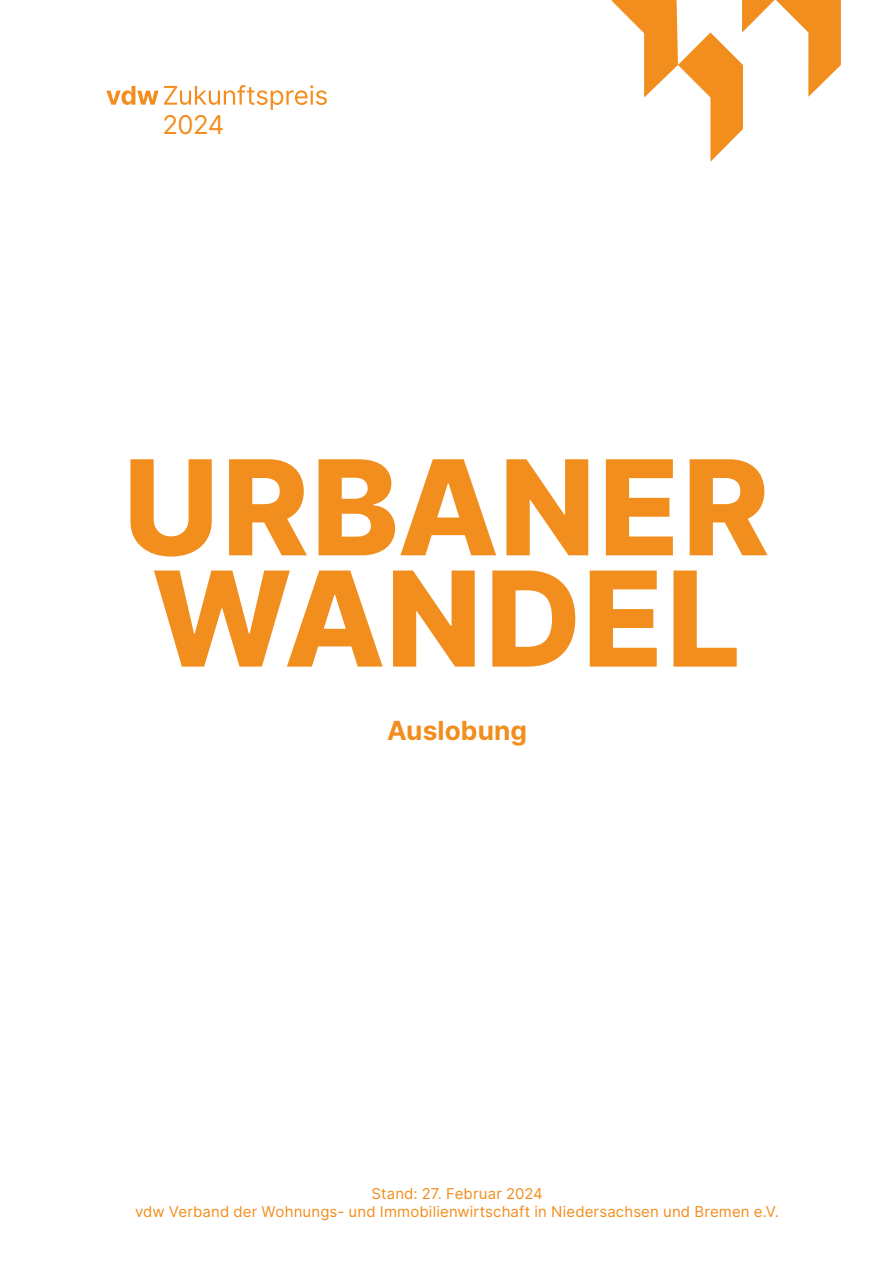
<style>
.page{position:relative;width:893px;height:1263px;background:#fff}
.page>*{position:absolute;margin:0;border:0;box-sizing:border-box;transform-origin:0 0}
.t1{font:700 26.25px "Inter";color:#f18e1e}
.t2{font:25.8px "Inter";color:#f38e1e}
.t3{font:15px/18px "Inter";letter-spacing:.01em;color:#f18e1e;text-align:center}
</style>
<div class="page">
<svg style="left:154px;top:570px;width:583px;height:97px;fill:#f18e1e"></svg>
<svg style="left:130px;top:459px;width:638px;height:98px;fill:#f18e1e"></svg>
<svg style="left:106px;top:85px;width:221px;height:25px"></svg>
<svg style="left:612px;top:0;width:229px;height:162px"></svg>
<h2 class="t2" style="left:162px;top:108px;width:63px">2024</h2>
<h1 class="t1" style="left:387px;top:711px;width:142px">Auslobung</h1>
<p class="t3" style="left:135px;top:1184px;width:645px">Stand: 27. Februar 2024<br>vdw Verband der Wohnungs- und Immobilienwirtschaft in Niedersachsen und Bremen e.V.</p>
</div>
